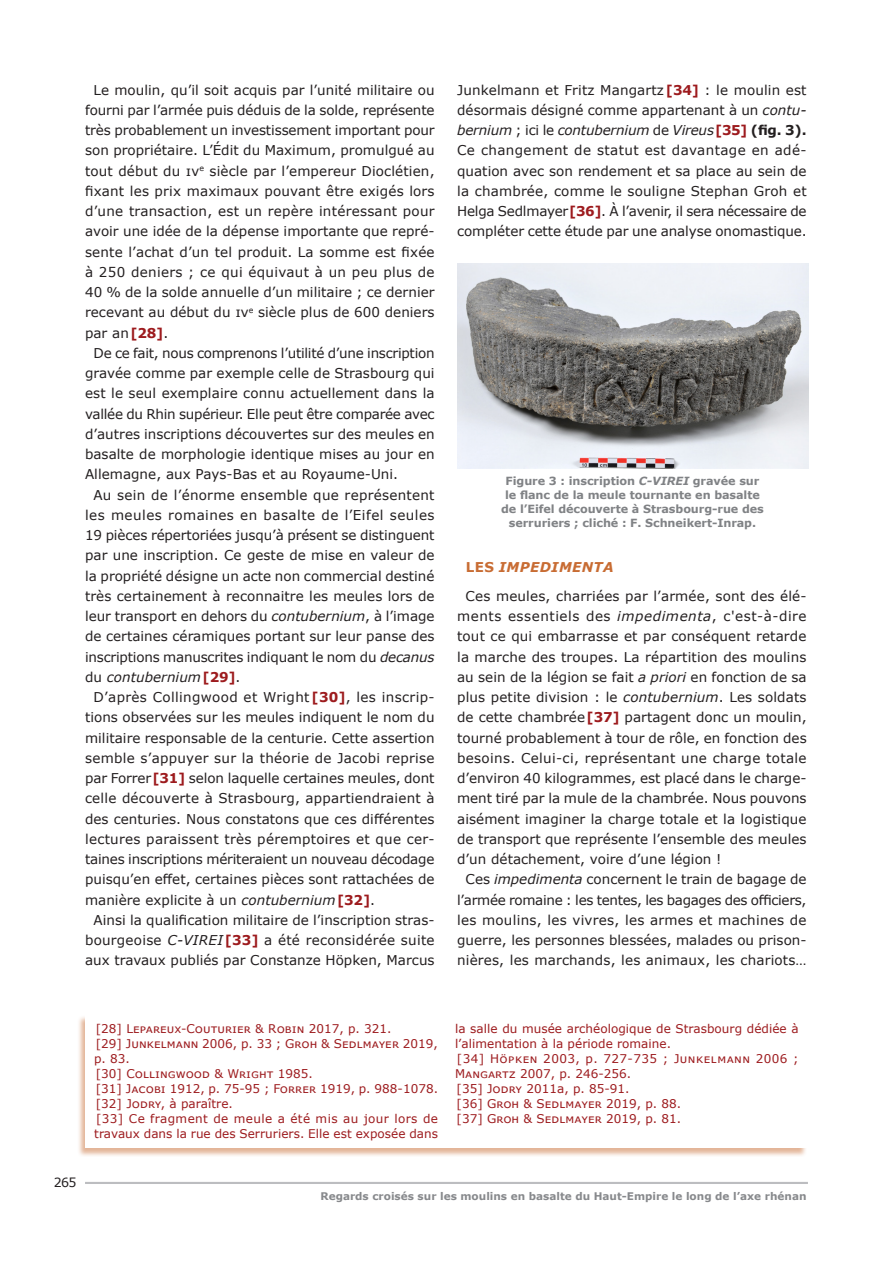
<style>
.page{position:relative;width:893px;height:1263px;background:#fff}
.page>*{position:absolute;margin:0;border:0;box-sizing:border-box;transform-origin:0 0}
.txt{font:13.5px/20.2px "Verdana";letter-spacing:.005em;color:#231f20;text-align:justify}
.TITRE_2_Article{font:italic 700 13.5px "Verdana";letter-spacing:.03em;color:#c86c33}
.t1{font:12.6px "Verdana";color:#231f20}
.Notes_de_bas_de_page{font:12px/15px "Verdana";letter-spacing:.005em;color:#9d1b1e}
.Notes_de_bas_de_page-2{font:12px/15px "Verdana";letter-spacing:.035em;color:#9d1b1e}
.légend{font:700 11.25px/14.1px "Verdana";letter-spacing:-.005em;color:#808285;text-align:center}
.t2{font:700 10.5px "Verdana";color:#87898c}
.s1{font-weight:700;color:#9d1b1e}
.s2{font-style:italic}
.s3{font-weight:700}
.s4{font-style:normal}
</style>
<div class="page">
<hr style="left:85px;top:1182px;width:723px;height:2px;background:#bcbdc0">
<div style="left:77px;top:1015px;width:730px;height:142px;background:#c86c33;opacity:.5"></div>
<div style="left:86px;top:1015px;width:721px;height:133px;background:#fff"></div>
<img style="left:457px;top:264px;width:351px;height:205px">
<p class="txt" style="left:85px;top:79px;width:351px;text-indent:9px">Le moulin, qu’il soit acquis par l’unité militaire ou fourni par l’armée puis déduis de la solde, représente très probablement un investissement important pour son propriétaire. L’Édit du Maximum, promulgué au tout début du IV<sup>e</sup> siècle par l’empereur Dioclétien, fixant les prix maximaux pouvant être exigés lors d’une transaction, est un repère intéressant pour avoir une idée de la dépense importante que repré&shy;sente l’achat d’un tel produit. La somme est fixée à 250 deniers ; ce qui équivaut à un peu plus de 40 % de la solde annuelle d’un militaire ; ce dernier recevant au début du IV<sup>e</sup> siècle plus de 600 deniers par an<span class="s1">[28]</span>.</p>
<p class="txt" style="left:85px;top:343px;width:351px;text-indent:9px">De ce fait, nous comprenons l’utilité d’une inscription gravée comme par exemple celle de Strasbourg qui est le seul exemplaire connu actuellement dans la vallée du Rhin supérieur. Elle peut être comparée avec d’autres inscriptions découvertes sur des meules en basalte de morphologie identique mises au jour en Allemagne, aux Pays-Bas et au Royaume-Uni.</p>
<p class="txt" style="left:85px;top:484px;width:351px;text-indent:9px">Au sein de l’énorme ensemble que représentent les meules romaines en basalte de l’Eifel seules 19 pièces répertoriées jusqu’à présent se distinguent par une inscription. Ce geste de mise en valeur de la propriété désigne un acte non commercial destiné très certainement à reconnaitre les meules lors de leur transport en dehors du <span class="s2">contubernium</span>, à l’image de certaines céramiques portant sur leur panse des inscriptions manuscrites indiquant le nom du <span class="s2">decanus </span>du <span class="s2">contubernium</span><span class="s1">[29]</span>.</p>
<p class="txt" style="left:85px;top:687px;width:351px;text-indent:9px">D’après Collingwood et Wright <span class="s1">[30]</span>, les inscrip&shy;tions observées sur les meules indiquent le nom du militaire responsable de la centurie. Cette assertion semble s’appuyer sur la théorie de Jacobi reprise par Forrer<span class="s1">[31]</span> selon laquelle certaines meules, dont celle découverte à Strasbourg, appartiendraient à des centuries. Nous constatons que ces différentes lectures paraissent très péremptoires et que cer&shy;taines inscriptions mériteraient un nouveau décodage puisqu’en effet, certaines pièces sont rattachées de manière explicite à un <span class="s2">contubernium</span><span class="s1">[32]</span>.</p>
<p class="txt" style="left:85px;top:910px;width:351px;text-indent:9px">Ainsi la qualification militaire de l’inscription stras&shy;bourgeoise <span class="s2">C-VIREI</span> <span class="s1">[33]</span> a été reconsidérée suite aux travaux publiés par Constanze Höpken, Marcus</p>
<p class="txt" style="left:457px;top:79px;width:351px">Junkelmann et Fritz Mangartz<span class="s1">[34]</span> : le moulin est désormais désigné comme appartenant à un <span class="s2">contu&shy;bernium</span> ; ici le <span class="s2">contubernium</span> de <span class="s2">Vireus</span><span class="s1">[35]</span> <span class="s3">(fig. 3).<br></span>Ce changement de statut est davantage en adé&shy;quation avec son rendement et sa place au sein de la chambrée, comme le souligne Stephan Groh et Helga Sedlmayer<span class="s1">[36]</span>. À l’avenir, il sera nécessaire de compléter cette étude par une analyse onomastique.</p>
<p class="légend" style="left:501px;top:474px;width:264px">Figure 3 : inscription <span class="s2">C-VIREI</span> gravée sur le flanc de la meule tournante en basalte de l’Eifel découverte à Strasbourg-rue des serruriers ; cliché : F. Schneikert-Inrap.</p>
<p class="TITRE_2_Article" style="left:466px;top:558px;width:149px"><span class="s4">LES</span> IMPEDIMENTA</p>
<p class="txt" style="left:457px;top:586px;width:351px;text-indent:9px">Ces meules, charriées par l’armée, sont des élé&shy;ments essentiels des <span class="s2">impedimenta</span>, c'est-à-dire tout ce qui embarrasse et par conséquent retarde la marche des troupes. La répartition des moulins au sein de la légion se fait <span class="s2">a priori</span> en fonction de sa plus petite division : le <span class="s2">contubernium</span>. Les soldats de cette chambrée<span class="s1">[37]</span> partagent donc un moulin, tourné probablement à tour de rôle, en fonction des besoins. Celui-ci, représentant une charge totale d’environ 40 kilogrammes, est placé dans le charge&shy;ment tiré par la mule de la chambrée. Nous pouvons aisément imaginer la charge totale et la logistique de transport que représente l’ensemble des meules d’un détachement, voire d’une légion !</p>
<p class="txt" style="left:457px;top:869px;width:351px;text-indent:9px">Ces <span class="s2">impedimenta</span> concernent le train de bagage de l’armée romaine : les tentes, les bagages des officiers, les moulins, les vivres, les armes et machines de guerre, les personnes blessées, malades ou prison&shy;nières, les marchands, les animaux, les chariots…</p>
<p class="t1" style="left:54px;top:1173px;width:24px">265</p>
<p class="Notes_de_bas_de_page" style="left:96px;top:1021px;width:297px">[28] Lepareux-Couturier &amp; Robin 2017, p. 321.</p>
<p class="Notes_de_bas_de_page" style="left:94px;top:1036px;width:345px">[29] Junkelmann 2006, p. 33 ; Groh &amp; Sedlmayer 2019, p. 83.</p>
<p class="Notes_de_bas_de_page" style="left:96px;top:1066px;width:219px">[30] Collingwood &amp; Wright 1985.</p>
<p class="Notes_de_bas_de_page" style="left:96px;top:1081px;width:344px">[31] Jacobi 1912, p. 75-95 ; Forrer 1919, p. 988-1078.</p>
<p class="Notes_de_bas_de_page" style="left:96px;top:1096px;width:139px">[32] Jodry, à paraître.</p>
<p class="Notes_de_bas_de_page" style="left:94px;top:1111px;width:345px">[33] Ce fragment de meule a été mis au jour lors de travaux dans la rue des Serruriers. Elle est exposée dans</p>
<p class="Notes_de_bas_de_page" style="left:455px;top:1021px;width:345px">la salle du musée archéologique de Strasbourg dédiée à l’alimentation à la période romaine.</p>
<p class="Notes_de_bas_de_page-2" style="left:455px;top:1051px;width:345px">[34] Höpken 2003, p. 727-735 ; Junkelmann 2006 ;<br>Mangartz 2007, p. 246-256.</p>
<p class="Notes_de_bas_de_page" style="left:456px;top:1081px;width:175px">[35] Jodry 2011a, p. 85-91.</p>
<p class="Notes_de_bas_de_page" style="left:456px;top:1096px;width:226px">[36] Groh &amp; Sedlmayer 2019, p. 88.</p>
<p class="Notes_de_bas_de_page" style="left:456px;top:1111px;width:226px">[37] Groh &amp; Sedlmayer 2019, p. 81.</p>
<p class="t2" style="left:320px;top:1189px;width:487px">Regards croisés sur les moulins en basalte du Haut-Empire le long de l’axe rhénan</p>
</div>
